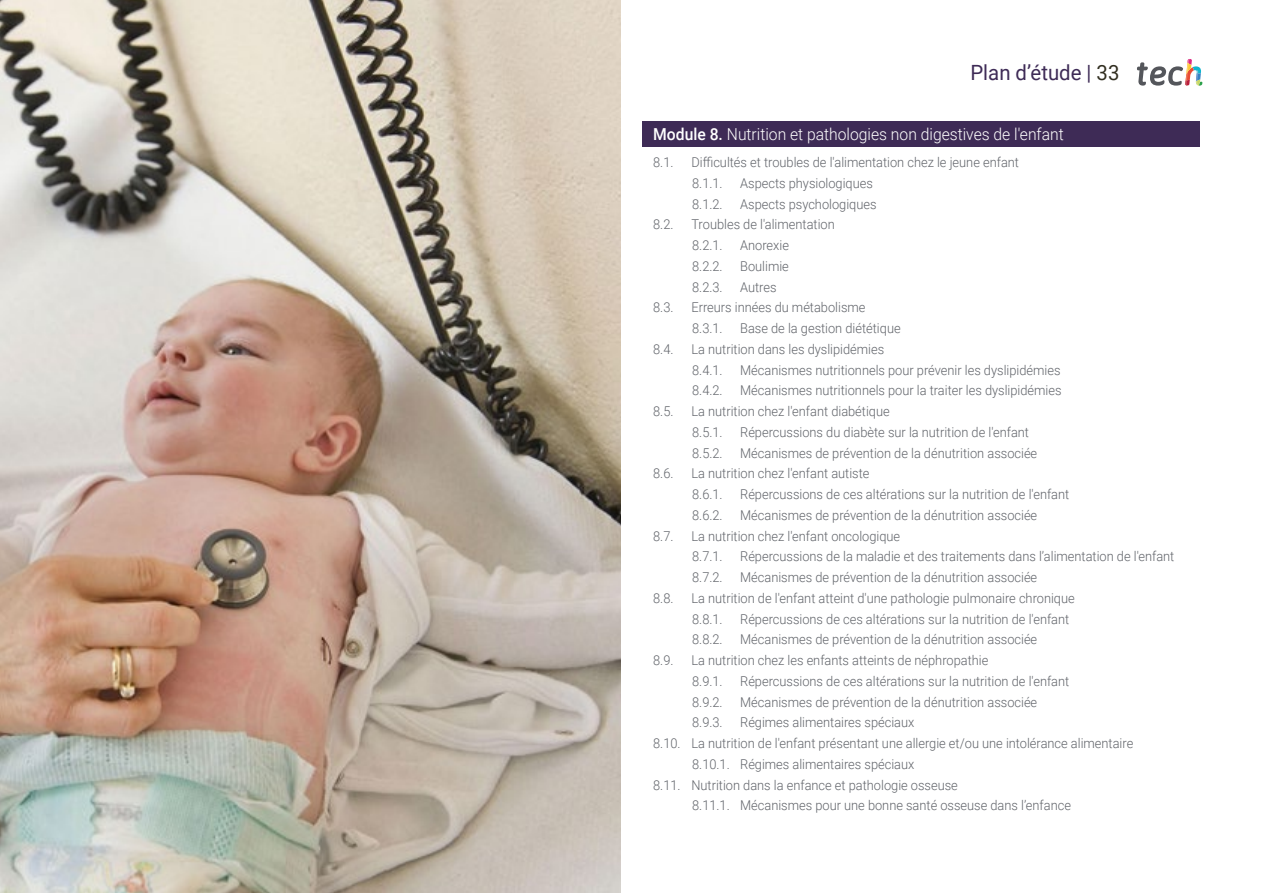
<style>
.page{position:relative;width:1263px;height:893px;background:#fff}
.page>*{position:absolute;margin:0;border:0;box-sizing:border-box;transform-origin:0 0}
.t1{font:21px "Roboto";color:#3e2b56}
.t2{font:300 16.5px "Roboto";color:#fff;scale:.95 1}
.t3{font:300 13.5px/20.7px "Roboto";color:#61646a;scale:.95 1}
.s1{color:#312e20}
.s2{font-weight:500}
</style>
<div class="page">
<img style="left:0;top:0;width:621px;height:893px">
<div style="left:642px;top:121px;width:557px;height:25px;background:#3e2b56"></div>
<svg style="left:1137px;top:59px;width:65px;height:27px"></svg>
<h1 class="t1" style="left:970px;top:57px;width:151px">Plan d’étude | <span class="s1">33</span></h1>
<p class="t2" style="left:653px;top:123px;width:434px"><span class="s2">Module 8.</span> Nutrition et pathologies non digestives de l'enfant</p>
<p class="t3" style="left:653px;top:151px;width:23px">8.1.</p>
<p class="t3" style="left:691px;top:151px;width:346px">Difficultés et troubles de l'alimentation chez le jeune enfant<br>8.1.1.</p>
<p class="t3" style="left:740px;top:172px;width:141px">Aspects physiologiques</p>
<p class="t3" style="left:692px;top:193px;width:34px">8.1.2.</p>
<p class="t3" style="left:740px;top:193px;width:145px">Aspects psychologiques</p>
<p class="t3" style="left:653px;top:214px;width:23px">8.2.</p>
<p class="t3" style="left:691px;top:214px;width:152px">Troubles de l'alimentation<br>8.2.1.</p>
<p class="t3" style="left:740px;top:234px;width:53px">Anorexie</p>
<p class="t3" style="left:692px;top:255px;width:34px">8.2.2.</p>
<p class="t3" style="left:740px;top:255px;width:53px">Boulimie</p>
<p class="t3" style="left:692px;top:276px;width:34px">8.2.3.</p>
<p class="t3" style="left:740px;top:276px;width:40px">Autres</p>
<p class="t3" style="left:653px;top:297px;width:23px">8.3.</p>
<p class="t3" style="left:691px;top:297px;width:185px">Erreurs innées du métabolisme<br>8.3.1.</p>
<p class="t3" style="left:740px;top:317px;width:170px">Base de la gestion diététique</p>
<p class="t3" style="left:653px;top:338px;width:23px">8.4.</p>
<p class="t3" style="left:691px;top:338px;width:204px">La nutrition dans les dyslipidémies<br>8.4.1.</p>
<p class="t3" style="left:740px;top:359px;width:339px">Mécanismes nutritionnels pour prévenir les dyslipidémies</p>
<p class="t3" style="left:692px;top:380px;width:34px">8.4.2.</p>
<p class="t3" style="left:740px;top:380px;width:340px">Mécanismes nutritionnels pour la traiter les dyslipidémies</p>
<p class="t3" style="left:653px;top:400px;width:23px">8.5.</p>
<p class="t3" style="left:691px;top:400px;width:210px">La nutrition chez l'enfant diabétique<br>8.5.1.</p>
<p class="t3" style="left:740px;top:421px;width:306px">Répercussions du diabète sur la nutrition de l'enfant</p>
<p class="t3" style="left:692px;top:442px;width:34px">8.5.2.</p>
<p class="t3" style="left:740px;top:442px;width:314px">Mécanismes de prévention de la dénutrition associée</p>
<p class="t3" style="left:653px;top:463px;width:23px">8.6.</p>
<p class="t3" style="left:691px;top:463px;width:189px">La nutrition chez l'enfant autiste<br>8.6.1.</p>
<p class="t3" style="left:740px;top:483px;width:348px">Répercussions de ces altérations sur la nutrition de l'enfant</p>
<p class="t3" style="left:692px;top:504px;width:34px">8.6.2.</p>
<p class="t3" style="left:740px;top:504px;width:314px">Mécanismes de prévention de la dénutrition associée</p>
<p class="t3" style="left:653px;top:525px;width:23px">8.7.</p>
<p class="t3" style="left:691px;top:525px;width:221px">La nutrition chez l'enfant oncologique<br>8.7.1.</p>
<p class="t3" style="left:740px;top:546px;width:459px">Répercussions de la maladie et des traitements dans l’alimentation de l'enfant</p>
<p class="t3" style="left:692px;top:566px;width:34px">8.7.2.</p>
<p class="t3" style="left:740px;top:566px;width:314px">Mécanismes de prévention de la dénutrition associée</p>
<p class="t3" style="left:653px;top:587px;width:23px">8.8.</p>
<p class="t3" style="left:691px;top:587px;width:405px">La nutrition de l'enfant atteint d'une pathologie pulmonaire chronique<br>8.8.1.</p>
<p class="t3" style="left:740px;top:608px;width:348px">Répercussions de ces altérations sur la nutrition de l'enfant</p>
<p class="t3" style="left:692px;top:629px;width:34px">8.8.2.</p>
<p class="t3" style="left:740px;top:629px;width:314px">Mécanismes de prévention de la dénutrition associée</p>
<p class="t3" style="left:653px;top:649px;width:23px">8.9.</p>
<p class="t3" style="left:691px;top:649px;width:314px">La nutrition chez les enfants atteints de néphropathie<br>8.9.1.</p>
<p class="t3" style="left:740px;top:670px;width:348px">Répercussions de ces altérations sur la nutrition de l'enfant</p>
<p class="t3" style="left:692px;top:691px;width:34px">8.9.2.</p>
<p class="t3" style="left:740px;top:691px;width:314px">Mécanismes de prévention de la dénutrition associée</p>
<p class="t3" style="left:692px;top:712px;width:34px">8.9.3.</p>
<p class="t3" style="left:740px;top:712px;width:185px">Régimes alimentaires spéciaux</p>
<p class="t3" style="left:653px;top:732px;width:507px">8.10. La nutrition de l'enfant présentant une allergie et/ou une intolérance alimentaire</p>
<p class="t3" style="left:692px;top:753px;width:235px">8.10.1. Régimes alimentaires spéciaux</p>
<p class="t3" style="left:653px;top:774px;width:322px">8.11. Nutrition dans la enfance et pathologie osseuse</p>
<p class="t3" style="left:692px;top:795px;width:400px">8.11.1. Mécanismes pour une bonne santé osseuse dans l’enfance</p>
</div>
